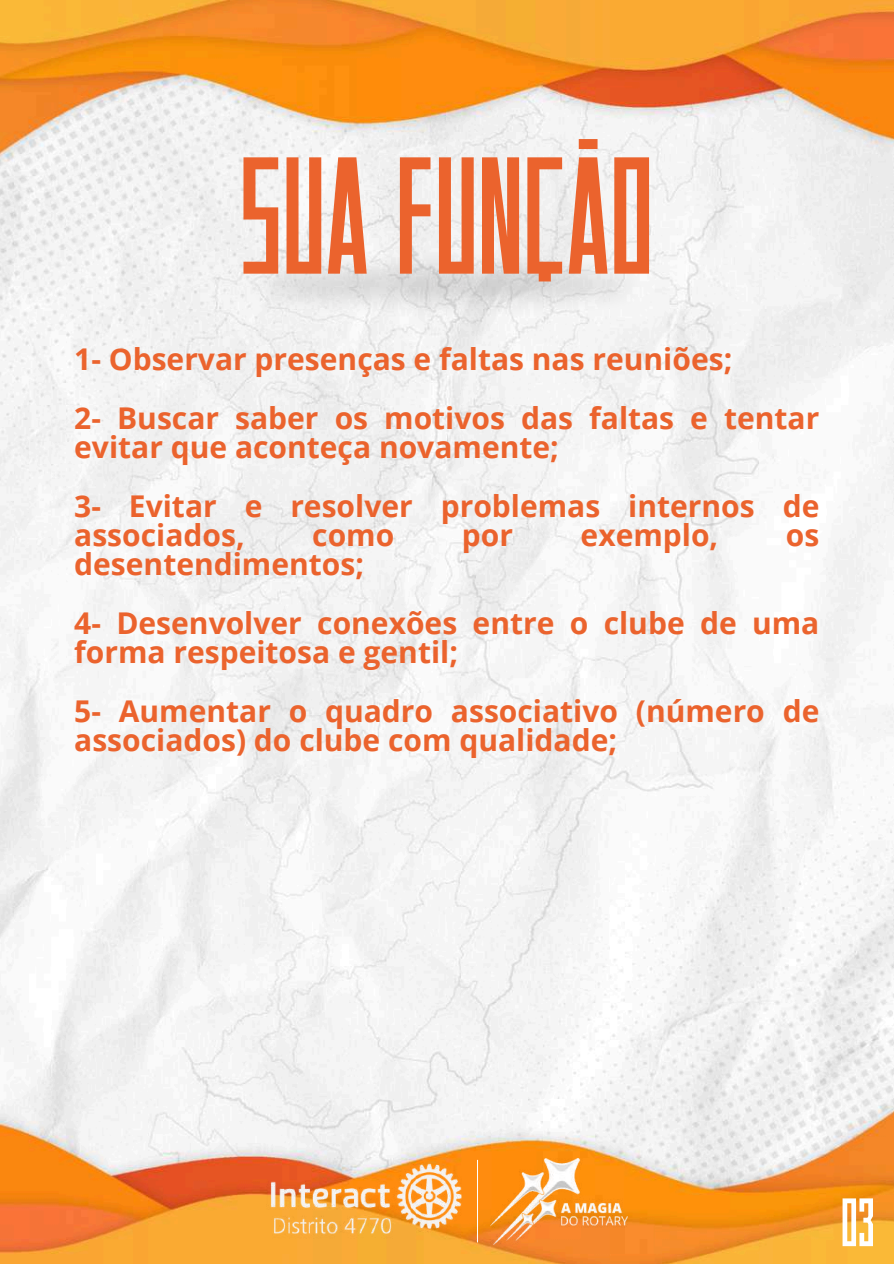
<style>
.page{position:relative;width:894px;height:1264px;background:#fff}
.page>*{position:absolute;margin:0;border:0;box-sizing:border-box;transform-origin:0 0}
.t1{font:166.05px "ST Agitaciya";color:#eb632d}
.t2{font:68.25px "ST Agitaciya";color:#fff}
.t3{font:700 30px/58.5px "Open Sans";color:#eb632d}
</style>
<div class="page">
<img style="left:0;top:0;width:893px;height:1263px">
<img style="left:265px;top:1159px;width:202px;height:82px">
<hr style="left:477px;top:1159px;width:1px;height:83px;background:#fff">
<img style="left:490px;top:1157px;width:137px;height:87px">
<img style="left:246px;top:250px;width:400px;height:70px">
<h1 class="t1" style="left:239px;top:119px;width:415px">SUA FUNÇÃO</h1>
<p class="t3" style="left:74px;top:329px;width:746px">1- Observar presenças e faltas nas reuniões;<br>2- Buscar saber os motivos das faltas e tentar</p>
<p class="t3" style="left:74px;top:417px;width:746px">evitar que aconteça novamente;<br>3- Evitar e resolver problemas internos de</p>
<p class="t3" style="left:74px;top:505px;width:172px">associados,</p>
<p class="t3" style="left:312px;top:505px;width:83px">como</p>
<p class="t3" style="left:461px;top:505px;width:53px">por</p>
<p class="t3" style="left:580px;top:505px;width:139px">exemplo,</p>
<p class="t3" style="left:785px;top:505px;width:35px">os</p>
<p class="t3" style="left:74px;top:534px;width:746px">desentendimentos;<br>4- Desenvolver conexões entre o clube de uma</p>
<p class="t3" style="left:74px;top:622px;width:746px">forma respeitosa e gentil;<br>5- Aumentar o quadro associativo (número de</p>
<p class="t3" style="left:74px;top:710px;width:544px">associados) do clube com qualidade;</p>
<h2 class="t2" style="left:840px;top:1182px;width:35px">03</h2>
</div>
